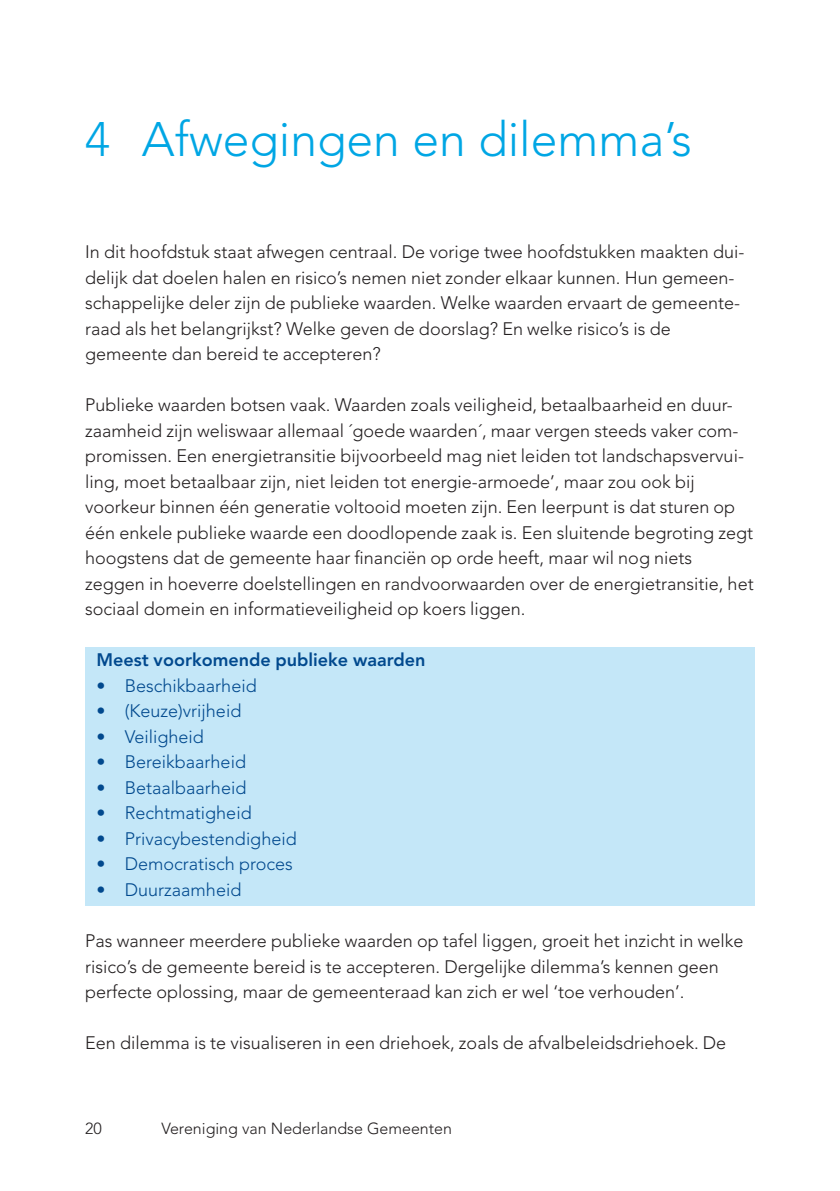
<style>
.page{position:relative;width:840px;height:1191px;background:#fff}
.page>*{position:absolute;margin:0;border:0;box-sizing:border-box;transform-origin:0 0}
.t1{font:300 48px "Avenir LT Std";color:#00a6e4}
.t2{font:300 18px/25.6px "Avenir LT Std";color:#231f20}
.t3{font:300 18px "Avenir LT Std";color:#01498e}
.t4{font:800 18px "Avenir LT Std";color:#01498e}
.t5{font:300 16px "Avenir LT Std";color:#231f20}
</style>
<div class="page">
<div style="left:85px;top:647px;width:669px;height:29px;background:#c4e7f8"></div>
<div style="left:85px;top:672px;width:669px;height:30px;background:#c4e7f8"></div>
<div style="left:85px;top:698px;width:669px;height:29px;background:#c4e7f8"></div>
<div style="left:85px;top:723px;width:669px;height:30px;background:#c4e7f8"></div>
<div style="left:85px;top:749px;width:669px;height:29px;background:#c4e7f8"></div>
<div style="left:85px;top:774px;width:669px;height:30px;background:#c4e7f8"></div>
<div style="left:85px;top:800px;width:669px;height:29px;background:#c4e7f8"></div>
<div style="left:85px;top:825px;width:669px;height:30px;background:#c4e7f8"></div>
<div style="left:85px;top:851px;width:669px;height:29px;background:#c4e7f8"></div>
<div style="left:85px;top:876px;width:669px;height:30px;background:#c4e7f8"></div>
<h1 class="t1" style="left:85px;top:111px;width:608px">4 Afwegingen en dilemma’s</h1>
<p class="t2" style="left:85px;top:239px;width:660px">In dit hoofdstuk staat afwegen centraal. De vorige twee hoofdstukken maakten dui&shy;delijk dat doelen halen en risico’s nemen niet zonder elkaar kunnen. Hun gemeen&shy;schappelijke deler zijn de publieke waarden. Welke waarden ervaart de gemeente&shy;raad als het belangrijkst? Welke geven de doorslag? En welke risico’s is de gemeente dan bereid te accepteren?</p>
<p class="t2" style="left:85px;top:392px;width:669px">Publieke waarden botsen vaak. Waarden zoals veiligheid, betaalbaarheid en duur&shy;zaamheid zijn weliswaar allemaal ´goede waarden´, maar vergen steeds vaker com&shy;promissen. Een energietransitie bijvoorbeeld mag niet leiden tot landschapsvervui&shy;ling, moet betaalbaar zijn, niet leiden tot energie-armoede’, maar zou ook bij voorkeur binnen één generatie voltooid moeten zijn. Een leerpunt is dat sturen op één enkele publieke waarde een doodlopende zaak is. Een sluitende begroting zegt hoogstens dat de gemeente haar financiën op orde heeft, maar wil nog niets zeggen in hoeverre doelstellingen en randvoorwaarden over de energietransitie, het sociaal domein en informatieveiligheid op koers liggen.</p>
<p class="t4" style="left:96px;top:649px;width:330px">Meest voorkomende publieke waarden</p>
<p class="t3" style="left:96px;top:675px;width:162px">• Beschikbaarheid</p>
<p class="t3" style="left:96px;top:700px;width:146px">• (Keuze)vrijheid</p>
<p class="t3" style="left:96px;top:726px;width:109px">• Veiligheid</p>
<p class="t3" style="left:96px;top:751px;width:151px">• Bereikbaarheid</p>
<p class="t3" style="left:96px;top:777px;width:151px">• Betaalbaarheid</p>
<p class="t3" style="left:96px;top:802px;width:157px">• Rechtmatigheid</p>
<p class="t3" style="left:96px;top:828px;width:201px">• Privacybestendigheid</p>
<p class="t3" style="left:96px;top:853px;width:198px">• Democratisch proces</p>
<p class="t3" style="left:96px;top:879px;width:146px">• Duurzaamheid</p>
<p class="t2" style="left:85px;top:928px;width:659px">Pas wanneer meerdere publieke waarden op tafel liggen, groeit het inzicht in welke risico’s de gemeente bereid is te accepteren. Dergelijke dilemma’s kennen geen perfecte oplossing, maar de gemeenteraad kan zich er wel ‘toe verhouden’.</p>
<p class="t2" style="left:85px;top:1030px;width:642px">Een dilemma is te visualiseren in een driehoek, zoals de afvalbeleidsdriehoek. De</p>
<p class="t5" style="left:85px;top:1119px;width:18px">20</p>
<p class="t5" style="left:161px;top:1119px;width:292px">Vereniging van Nederlandse Gemeenten</p>
</div>
